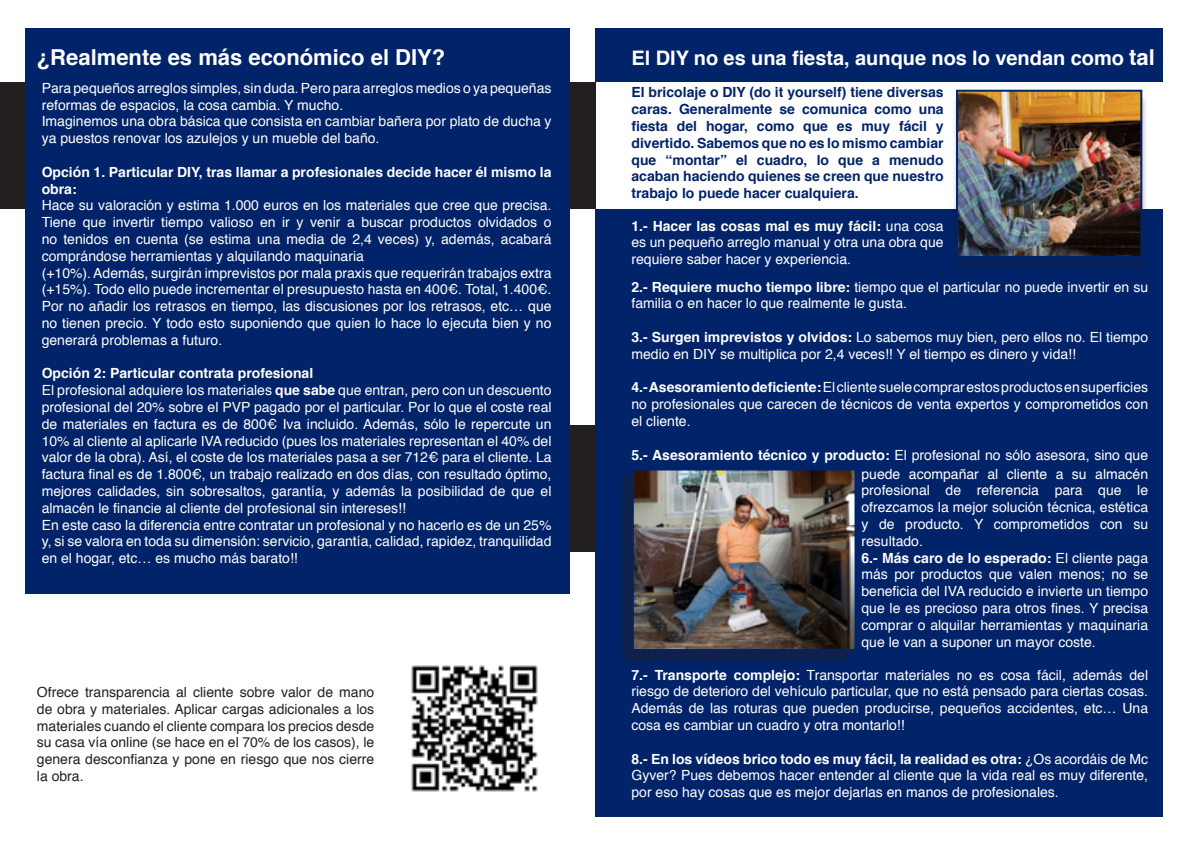
<style>
.page{position:relative;width:1191px;height:842px;background:#fff}
.page>*{position:absolute;margin:0;border:0;box-sizing:border-box;transform-origin:0 0}
.Título_peq{font:700 22px "Helvetica";color:#fff}
.Título_peq-2{font:700 20px "Helvetica";color:#fff}
.Texto_normal{font:14px/16.8px "Helvetica";color:#fff;text-align:justify}
.Texto_naranja_negrit{font:700 14px/16.8px "Helvetica";color:#002369;text-align:justify}
.Texto_normal-2{font:14px/16.8px "Helvetica";color:#231f20;text-align:justify}
.Texto_normal-3{font:700 14px/16.8px "Helvetica";color:#fff}
.s1{font-weight:700}
.s2{font-size:22px}
</style>
<div class="page">
<div style="left:595px;top:28px;width:567px;height:788px;background:#002369"></div>
<div style="left:596px;top:82px;width:594px;height:127px;background:#fff"></div>
<div style="left:37px;top:426px;width:558px;height:126px;background:#231f20"></div>
<div style="left:0;top:82px;width:595px;height:127px;background:#231f20"></div>
<div style="left:26px;top:28px;width:544px;height:566px;background:#002369"></div>
<div style="left:951px;top:94px;width:197px;height:179px;background:#231f20;opacity:.25"></div>
<img style="left:959px;top:93px;width:180px;height:162px">
<div style="left:956px;top:90px;width:186px;height:168px;border:2px solid #002369"></div>
<img style="left:411px;top:665px;width:127px;height:127px">
<div style="left:617px;top:470px;width:238px;height:196px;background:#231f20;opacity:.5"></div>
<img style="left:634px;top:471px;width:220px;height:177px">
<div style="left:631px;top:468px;width:226px;height:183px;border:2px solid #002369"></div>
<p class="Título_peq" style="left:37px;top:39px;width:410px">¿Realmente es más económico el DIY?</p>
<p class="Texto_normal" style="left:42px;top:80px;width:511px">Para pequeños arreglos simples, sin duda. Pero para arreglos medios o ya pequeñas reformas de espacios, la cosa cambia. Y mucho.</p>
<p class="Texto_normal" style="left:42px;top:113px;width:511px">Imaginemos una obra básica que consista en cambiar bañera por plato de ducha y ya puestos renovar los azulejos y un mueble del baño.</p>
<p class="Texto_normal-3" style="left:42px;top:164px;width:511px">Opción 1. Particular DIY, tras llamar a profesionales decide hacer él mismo la obra:</p>
<p class="Texto_normal" style="left:42px;top:197px;width:511px">Hace su valoración y estima 1.000 euros en los materiales que cree que precisa.<br>Tiene que invertir tiempo valioso en ir y venir a buscar productos olvidados o no tenidos en cuenta (se estima una media de 2,4 veces) y, además, acabará comprándose herramientas y alquilando maquinaria</p>
<p class="Texto_normal" style="left:42px;top:265px;width:511px">(+10%). Además, surgirán imprevistos por mala praxis que requerirán trabajos extra (+15%). Todo ello puede incrementar el presupuesto hasta en 400€. Total, 1.400€.<br>Por no añadir los retrasos en tiempo, las discusiones por los retrasos, etc… que no tienen precio. Y todo esto suponiendo que quien lo hace lo ejecuta bien y no generará problemas a futuro.</p>
<p class="Texto_normal-3" style="left:42px;top:365px;width:273px">Opción 2: Particular contrata profesional</p>
<p class="Texto_normal" style="left:42px;top:382px;width:511px">El profesional adquiere los materiales <span class="s1">que sabe</span> que entran, pero con un descuento profesional del 20% sobre el PVP pagado por el particular. Por lo que el coste real de materiales en factura es de 800€ Iva incluido. Además, sólo le repercute un 10% al cliente al aplicarle IVA reducido (pues los materiales representan el 40% del valor de la obra). Así, el coste de los materiales pasa a ser 712€ para el cliente. La factura final es de 1.800€, un trabajo realizado en dos días, con resultado óptimo, mejores calidades, sin sobresaltos, garantía, y además la posibilidad de que el almacén le financie al cliente del profesional sin intereses!!</p>
<p class="Texto_normal" style="left:42px;top:517px;width:511px">En este caso la diferencia entre contratar un profesional y no hacerlo es de un 25% y, si se valora en toda su dimensión: servicio, garantía, calidad, rapidez, tranquilidad en el hogar, etc… es mucho más barato!!</p>
<p class="Texto_normal-2" style="left:37px;top:684px;width:339px">Ofrece transparencia al cliente sobre valor de mano de obra y materiales. Aplicar cargas adicionales a los materiales cuando el cliente compara los precios desde su casa vía online (se hace en el 70% de los casos), le genera desconfianza y pone en riesgo que nos cierre la obra.</p>
<p class="Título_peq-2" style="left:631px;top:42px;width:525px">El DIY no es una fiesta, aunque nos lo vendan como <span class="s2">tal</span></p>
<p class="Texto_naranja_negrit" style="left:631px;top:84px;width:314px">El bricolaje o DIY (do it yourself) tiene diversas caras. Generalmente se comunica como una fiesta del hogar, como que es muy fácil y divertido. Sabemos que no es lo mismo cambiar que “montar” el cuadro, lo que a menudo acaban haciendo quienes se creen que nuestro trabajo lo puede hacer cualquiera.</p>
<p class="Texto_normal" style="left:631px;top:218px;width:314px"><span class="s1">1.- Hacer las cosas mal es muy fácil:</span> una cosa es un pequeño arreglo manual y otra una obra que requiere saber hacer y experiencia.</p>
<p class="Texto_normal" style="left:631px;top:279px;width:518px"><span class="s1">2.- Requiere mucho tiempo libre:</span> tiempo que el particular no puede invertir en su familia o en hacer lo que realmente le gusta.</p>
<p class="Texto_normal" style="left:631px;top:329px;width:518px"><span class="s1">3.- Surgen imprevistos y olvidos:</span> Lo sabemos muy bien, pero ellos no. El tiempo medio en DIY se multiplica por 2,4 veces!! Y el tiempo es dinero y vida!!</p>
<p class="Texto_normal" style="left:631px;top:379px;width:518px"><span class="s1">4.- Asesoramiento deficiente:</span> El cliente suele comprar estos productos en superficies no profesionales que carecen de técnicos de venta expertos y comprometidos con el cliente.</p>
<p class="Texto_normal" style="left:631px;top:445px;width:518px;line-height:19.1px;text-align:right"><span class="s1">5.- Asesoramiento técnico y producto:</span> El profesional no sólo asesora, sino que puede acompañar al cliente a su almacén</p>
<p class="Texto_normal" style="left:861px;top:483px;width:288px">profesional de referencia para que le ofrezcamos la mejor solución técnica, estética y de producto. Y comprometidos con su resultado.</p>
<p class="Texto_normal" style="left:861px;top:550px;width:288px"><span class="s1">6.- Más caro de lo esperado:</span> El cliente paga más por productos que valen menos; no se beneficia del IVA reducido e invierte un tiempo que le es precioso para otros fines. Y precisa comprar o alquilar herramientas y maquinaria que le van a suponer un mayor coste.</p>
<p class="Texto_normal" style="left:631px;top:667px;width:518px"><span class="s1">7.- Transporte complejo:</span> Transportar materiales no es cosa fácil, además del riesgo de deterioro del vehículo particular, que no está pensado para ciertas cosas.<br>Además de las roturas que pueden producirse, pequeños accidentes, etc… Una cosa es cambiar un cuadro y otra montarlo!!</p>
<p class="Texto_normal" style="left:631px;top:751px;width:518px"><span class="s1">8.- En los vídeos brico todo es muy fácil, la realidad es otra:</span> ¿Os acordáis de Mc Gyver? Pues debemos hacer entender al cliente que la vida real es muy diferente, por eso hay cosas que es mejor dejarlas en manos de profesionales.</p>
</div>
